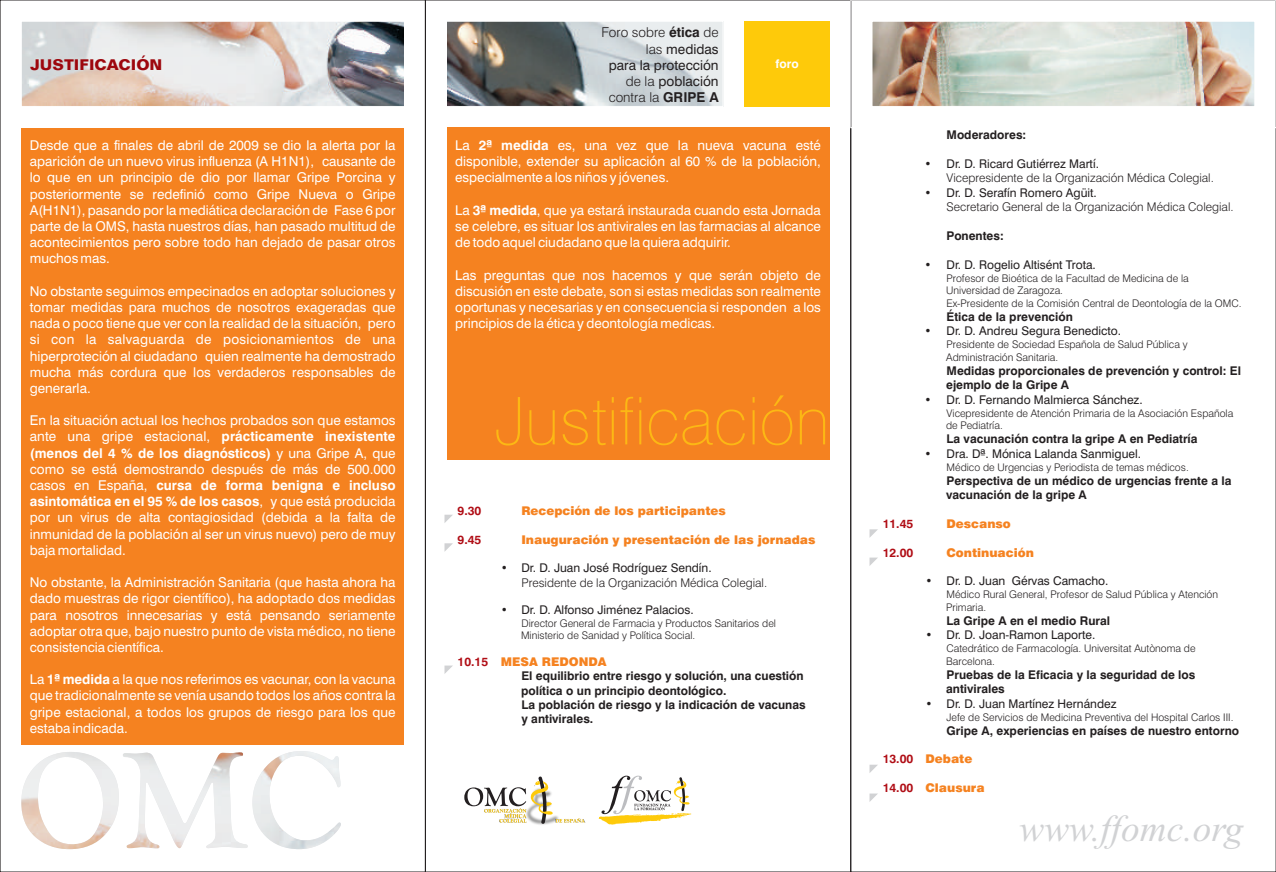
<style>
.page{position:relative;width:1276px;height:872px;background:#fff}
.page>*{position:absolute;margin:0;border:0;box-sizing:border-box;transform-origin:0 0}
.t1{font:100 65.85px "Swiss 721 BT";color:#fcb814}
.t2{font:italic 37.35px "Times New Roman";color:#d1d2d4}
.t3{font:700 15px "Folio BT";color:#9d070d}
.t4{font:13.65px/16.4px "Swiss 721 BT";color:#231f20;text-align:right}
.t5{font:13.5px/16.2px "Swiss 721 BT";color:#fff;text-align:justify}
.t6{font:700 12px/14.4px "Swiss 721 BT";color:#231f20}
.t7{font:12px "Swiss 721 BT";color:#231f20}
.t8{font:300 12px/14.4px "Swiss 721 BT";color:#231f20}
.t9{font:900 12px "Swiss 721 BT";color:#f58220}
.t10{font:700 12px "Swiss 721 BT";color:#b00d15}
.t11{font:700 12px "Swiss 721 BT";color:#fff}
.t12{font:300 10.5px/12.6px "Swiss 721 BT";color:#231f20}
.s1{font-weight:700}
.s2{font-weight:300}
.s3{font-weight:400}
.s4{color:#b00d15}
.s5{font-weight:900;color:#f58220}
</style>
<div class="page">
<img style="left:23px;top:23px;width:698px;height:82px">
<div style="left:21px;top:21px;width:702px;height:86px;border:1px solid #fff"></div>
<div style="left:404px;top:15px;width:43px;height:99px;background:#fff"></div>
<div style="left:21px;top:128px;width:383px;height:616px;background:#f58220"></div>
<svg style="left:869px;top:793px;width:9px;height:9px"></svg>
<svg style="left:21px;top:752px;width:227px;height:97px"></svg>
<img style="left:252px;top:751px;width:89px;height:98px">
<div style="left:850px;top:0;width:426px;height:128px;border:1px solid #fff"></div>
<img style="left:874px;top:23px;width:379px;height:82px">
<div style="left:872px;top:21px;width:383px;height:86px;border:1px solid #fff"></div>
<div style="left:447px;top:128px;width:382px;height:332px;background:#f58220"></div>
<svg style="left:869px;top:764px;width:9px;height:9px"></svg>
<svg style="left:869px;top:557px;width:9px;height:9px"></svg>
<svg style="left:869px;top:529px;width:9px;height:9px"></svg>
<svg style="left:444px;top:665px;width:9px;height:9px"></svg>
<div style="left:744px;top:21px;width:85px;height:85px;background:#feca0a"></div>
<svg style="left:444px;top:515px;width:9px;height:8px"></svg>
<svg style="left:444px;top:543px;width:9px;height:9px"></svg>
<svg style="left:464px;top:776px;width:120px;height:49px"></svg>
<svg style="left:599px;top:775px;width:92px;height:49px"></svg>
<p class="t3" style="left:30px;top:59px;width:134px">JUSTIFICACIÓN</p>
<p class="t5" style="left:30px;top:138px;width:367px">Desde que a finales de abril de 2009 se dio la alerta por la aparición de un nuevo virus influenza (A H1N1), causante de lo que en un principio de dio por llamar Gripe Porcina y posteriormente se redefinió como Gripe Nueva o Gripe A(H1N1), pasando por la mediática declaración de Fase 6 por parte de la OMS, hasta nuestros días, han pasado multitud de acontecimientos pero sobre todo han dejado de pasar otros muchos mas.</p>
<p class="t5" style="left:30px;top:284px;width:367px">No obstante seguimos empecinados en adoptar soluciones y tomar medidas para muchos de nosotros exageradas que nada o poco tiene que ver con la realidad de la situación, pero si con la salvaguarda de posicionamientos de una hiperproteción al ciudadano quien realmente ha demostrado mucha más cordura que los verdaderos responsables de generarla.</p>
<p class="t5" style="left:30px;top:413px;width:367px">En la situación actual los hechos probados son que estamos ante una gripe estacional, <span class="s1">prácticamente inexistente (menos del 4 % de los diagnósticos)</span> y una Gripe A, que como se está demostrando después de más de 500.000 casos en España, <span class="s1">cursa de forma benigna e incluso asintomática en el 95 % de los casos</span>, y que está producida por un virus de alta contagiosidad (debida a la falta de inmunidad de la población al ser un virus nuevo) pero de muy baja mortalidad.</p>
<p class="t5" style="left:30px;top:575px;width:367px">No obstante, la Administración Sanitaria (que hasta ahora ha dado muestras de rigor científico), ha adoptado dos medidas para nosotros innecesarias y está pensando seriamente adoptar otra que, bajo nuestro punto de vista médico, no tiene consistencia científica.</p>
<p class="t5" style="left:30px;top:672px;width:367px">La <span class="s1">1ª medida</span> a la que nos referimos es vacunar, con la vacuna que tradicionalmente se venía usando todos los años contra la gripe estacional, a todos los grupos de riesgo para los que estaba indicada.</p>
<p class="t4" style="left:601px;top:25px;width:119px"><span class="s2">Foro sobre</span> <span class="s1">ética</span> <span class="s2">de las</span> medidas<br>para la protección <span class="s2">de la</span> población <span class="s2">contra la</span> <span class="s1">GRIPE A</span></p>
<p class="t11" style="left:775px;top:59px;width:25px">foro</p>
<p class="t5" style="left:455px;top:138px;width:367px">La <span class="s1">2ª medida</span> es, una vez que la nueva vacuna esté disponible, extender su aplicación al 60 % de la población, especialmente a los niños y jóvenes.</p>
<p class="t5" style="left:455px;top:203px;width:367px">La <span class="s1">3ª medida</span>, que ya estará instaurada cuando esta Jornada se celebre, es situar los antivirales en las farmacias al alcance de todo aquel ciudadano que la quiera adquirir.</p>
<p class="t5" style="left:455px;top:268px;width:367px">Las preguntas que nos hacemos y que serán objeto de discusión en este debate, son si estas medidas son realmente oportunas y necesarias y en consecuencia si responden a los principios de la ética y deontología medicas.</p>
<h1 class="t1" style="left:494px;top:394px;width:337px">Justificación</h1>
<p class="t10" style="left:457px;top:505px;width:25px">9.30</p>
<p class="t10" style="left:457px;top:534px;width:25px">9.45</p>
<p class="t9" style="left:521px;top:505px;width:206px">Recepción de los participantes</p>
<p class="t9" style="left:521px;top:534px;width:296px">Inauguración y presentación de las jornadas</p>
<p class="t8" style="left:521px;top:562px;width:247px;text-indent:-21px">• <span class="s3">Dr. D. Juan José Rodríguez Sendín.<br></span>Presidente de la Organización Médica Colegial.</p>
<p class="t7" style="left:501px;top:604px;width:194px"><span class="s2">•</span> Dr. D. Alfonso Jiménez Palacios.</p>
<p class="t12" style="left:521px;top:617px;width:256px">Director General de Farmacia y Productos Sanitarios del<br>Ministerio de Sanidad y Política Social.</p>
<p class="t6" style="left:521px;top:655px;width:286px;text-indent:-64px"><span class="s4">10.15</span> <span class="s5">MESA REDONDA<br></span>El equilibrio entre riesgo y solución, una cuestión política o un principio deontológico.<br>La población de riesgo y la indicación de vacunas y antivirales.</p>
<p class="t10" style="left:882px;top:518px;width:32px">11.45</p>
<p class="t10" style="left:882px;top:547px;width:32px">12.00</p>
<p class="t10" style="left:882px;top:754px;width:32px">13.00</p>
<p class="t10" style="left:882px;top:783px;width:32px">14.00</p>
<p class="t6" style="left:946px;top:129px;width:81px">Moderadores:</p>
<p class="t7" style="left:946px;top:159px;width:154px">Dr. D. Ricard Gutiérrez Martí.</p>
<p class="t8" style="left:946px;top:172px;width:269px">Vicepresidente de la Organización Médica Colegial.</p>
<p class="t7" style="left:946px;top:188px;width:152px">Dr. D. Serafín Romero Agüit.</p>
<p class="t8" style="left:946px;top:201px;width:289px">Secretario General de la Organización Médica Colegial.</p>
<p class="t6" style="left:946px;top:230px;width:59px">Ponentes:</p>
<p class="t7" style="left:924px;top:260px;width:173px"><span class="s2">•</span> Dr. D. Rogelio Altisént Trota.</p>
<p class="t12" style="left:946px;top:273px;width:297px">Profesor de Bioética de la Facultad de Medicina de la<br>Universidad de Zaragoza.<br>Ex-Presidente de la Comisión Central de Deontología de la OMC.</p>
<p class="t6" style="left:946px;top:310px;width:128px">Ética de la prevención</p>
<p class="t7" style="left:924px;top:326px;width:198px"><span class="s2">•</span> Dr. D. Andreu Segura Benedicto.</p>
<p class="t12" style="left:946px;top:339px;width:243px">Presidente de Sociedad Española de Salud Pública y<br>Administración Sanitaria.</p>
<p class="t6" style="left:946px;top:364px;width:296px">Medidas proporcionales de prevención y control: El ejemplo de la Gripe A</p>
<p class="t7" style="left:924px;top:394px;width:220px"><span class="s2">•</span> Dr. D. Fernando Malmierca Sánchez.</p>
<p class="t12" style="left:946px;top:407px;width:289px">Vicepresidente de Atención Primaria de la Asociación Española de Pediatría.</p>
<p class="t6" style="left:946px;top:433px;width:253px">La vacunación contra la gripe A en Pediatría</p>
<p class="t7" style="left:924px;top:448px;width:218px"><span class="s2">•</span> Dra. Dª. Mónica Lalanda Sanmiguel.</p>
<p class="t12" style="left:946px;top:461px;width:244px">Médico de Urgencias y Periodista de temas médicos.</p>
<p class="t6" style="left:946px;top:474px;width:287px">Perspectiva de un médico de urgencias frente a la vacunación de la gripe A</p>
<p class="t8" style="left:924px;top:158px;width:9px">•</p>
<p class="t8" style="left:924px;top:186px;width:9px">•</p>
<p class="t9" style="left:946px;top:518px;width:66px">Descanso</p>
<p class="t9" style="left:946px;top:547px;width:89px">Continuación</p>
<p class="t7" style="left:925px;top:576px;width:184px"><span class="s2">•</span> Dr. D. Juan Gérvas Camacho.</p>
<p class="t12" style="left:946px;top:589px;width:273px">Médico Rural General, Profesor de Salud Pública y Atención<br>Primaria.</p>
<p class="t6" style="left:946px;top:614px;width:165px">La Gripe A en el medio Rural</p>
<p class="t7" style="left:925px;top:630px;width:171px"><span class="s2">•</span> Dr. D. Joan-Ramon Laporte.</p>
<p class="t12" style="left:946px;top:643px;width:251px">Catedrático de Farmacología. Universitat Autònoma de<br>Barcelona.</p>
<p class="t6" style="left:946px;top:668px;width:251px">Pruebas de la Eficacia y la seguridad de los antivirales</p>
<p class="t7" style="left:925px;top:698px;width:192px"><span class="s2">•</span> Dr. D. Juan Martínez Hernández</p>
<p class="t12" style="left:946px;top:711px;width:288px">Jefe de Servicios de Medicina Preventiva del Hospital Carlos III.</p>
<p class="t6" style="left:946px;top:724px;width:294px">Gripe A, experiencias en países de nuestro entorno</p>
<p class="t9" style="left:925px;top:754px;width:48px">Debate</p>
<p class="t9" style="left:925px;top:783px;width:61px">Clausura</p>
<h2 class="t2" style="left:1019px;top:815px;width:225px">www.ffomc.org</h2>
</div>
